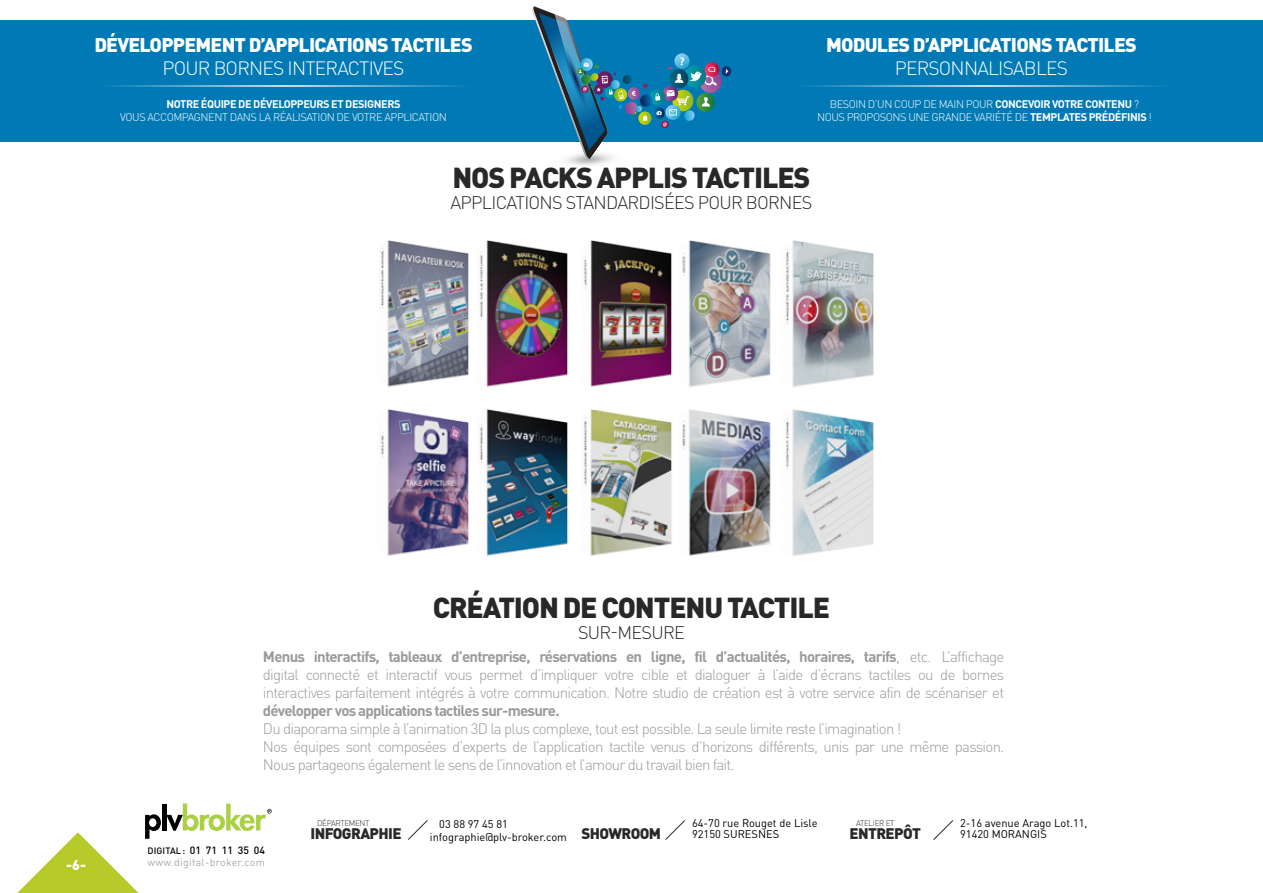
<style>
.page{position:relative;width:1263px;height:893px;background:#fff}
.page>*{position:absolute;margin:0;border:0;box-sizing:border-box;transform-origin:0 0}
.t1{font:900 28.5px "DIN Pro";letter-spacing:-.04em;color:#292829}
.t2{font:900 19.65px "DIN Pro";letter-spacing:-.04em;color:#fff}
.t3{font:300 19.05px "DIN Pro";letter-spacing:-.04em;color:#fff}
.t4{font:300 18px "DIN Pro";letter-spacing:-.04em;color:#292829}
.t5{font:900 15.15px "DIN Pro";letter-spacing:-.04em;color:#292829}
.t6{font:300 15px/18px "DIN Pro";letter-spacing:-.05em;color:#989a9d;text-align:justify}
.t7{font:700 15px "DIN Pro";letter-spacing:-.05em;color:#989a9d}
.t8{font:900 14.1px "DIN Pro";color:#fff}
.t9{font:11.1px/11.6px "DIN Pro";color:#000}
.t10{font:300 10.95px/13.2px "DIN Pro";letter-spacing:-.04em;color:#fff;text-align:center}
.t11{font:700 10.95px "DIN Pro";letter-spacing:-.04em;color:#fff}
.t12{font:10.5px/12.6px "DIN Pro";letter-spacing:.03em;color:#a7a9ac}
.t13{font:300 8.1px "DIN Pro";letter-spacing:-.04em;color:#292829}
.s1{font-weight:700}
.s2{font-weight:500;font-size:9.15px;color:#000}
.s3{font-weight:500;color:#000}
</style>
<div class="page">
<div style="left:0;top:20px;width:1263px;height:121px;background:#0079b4"></div>
<hr style="left:96px;top:85px;width:375px;height:2px;background:#fff">
<hr style="left:793px;top:85px;width:376px;height:2px;background:#fff">
<svg style="left:531px;top:6px;width:200px;height:160px"></svg>
<img style="left:380px;top:240px;width:20px;height:147px">
<img style="left:380px;top:409px;width:20px;height:147px">
<img style="left:400px;top:240px;width:104px;height:147px">
<img style="left:400px;top:409px;width:104px;height:147px">
<img style="left:504px;top:240px;width:99px;height:147px">
<img style="left:504px;top:409px;width:99px;height:147px">
<img style="left:603px;top:240px;width:103px;height:147px">
<img style="left:603px;top:409px;width:103px;height:147px">
<img style="left:706px;top:240px;width:168px;height:147px">
<img style="left:706px;top:409px;width:168px;height:147px">
<svg style="left:17px;top:803px;width:255px;height:90px"></svg>
<svg style="left:408px;top:820px;width:20px;height:20px"></svg>
<svg style="left:665px;top:820px;width:20px;height:20px"></svg>
<svg style="left:933px;top:820px;width:21px;height:20px"></svg>
<h2 class="t2" style="left:94px;top:28px;width:380px">DÉVELOPPEMENT D’APPLICATIONS TACTILES</h2>
<p class="t3" style="left:163px;top:54px;width:243px">POUR BORNES INTERACTIVES</p>
<p class="t11" style="left:166px;top:95px;width:236px">NOTRE ÉQUIPE DE DÉVELOPPEURS ET DESIGNERS</p>
<p class="t10" style="left:120px;top:109px;width:328px">VOUS ACCOMPAGNENT DANS LA RÉALISATION DE VOTRE APPLICATION</p>
<p class="t10" style="left:817px;top:96px;width:336px">BESOIN D’UN COUP DE MAIN POUR <span class="s1">CONCEVOIR VOTRE CONTENU</span> ?<br>NOUS PROPOSONS UNE GRANDE VARIÉTÉ DE <span class="s1">TEMPLATES PRÉDÉFINIS</span> !</p>
<h2 class="t2" style="left:826px;top:28px;width:312px">MODULES D’APPLICATIONS TACTILES</h2>
<p class="t3" style="left:895px;top:54px;width:175px">PERSONNALISABLES</p>
<h1 class="t1" style="left:452px;top:153px;width:360px">NOS PACKS APPLIS TACTILES</h1>
<p class="t4" style="left:450px;top:189px;width:363px">APPLICATIONS STANDARDISÉES POUR BORNES</p>
<p class="t8" style="left:66px;top:852px;width:21px">-6-</p>
<h1 class="t1" style="left:433px;top:583px;width:399px">CRÉATION DE CONTENU TACTILE</h1>
<p class="t4" style="left:578px;top:619px;width:108px">SUR-MESURE</p>
<p class="t6" style="left:263px;top:647px;width:743px"><span class="s1">Menus interactifs, tableaux d’entreprise, réservations en ligne, fil d’actualités, horaires, tarifs</span>, etc. L’affichage digital connecté et interactif vous permet d’impliquer votre cible et dialoguer à l’aide d’écrans tactiles ou de bornes interactives parfaitement intégrés à votre communication. Notre studio de création est à votre service afin de scénariser et</p>
<p class="t7" style="left:263px;top:698px;width:298px">développer vos applications tactiles sur-mesure.</p>
<p class="t6" style="left:263px;top:719px;width:743px;text-align:left">Du diaporama simple à l’animation 3D la plus complexe, tout est possible. La seule limite reste l’imagination !<br>Nos équipes sont composées d’experts de l’application tactile venus d’horizons différents, unis par une même passion.<br>Nous partageons également le sens de l’innovation et l’amour du travail bien fait.</p>
<p class="t12" style="left:147px;top:843px;width:119px"><span class="s2">DIGITAL:</span> <span class="s3">01 71 11 35 04 </span>www.digital-broker.com</p>
<p class="t13" style="left:317px;top:817px;width:54px">DÉPARTEMENT</p>
<p class="t5" style="left:310px;top:820px;width:93px">INFOGRAPHIE</p>
<p class="t9" style="left:692px;top:816px;width:127px">64-70 rue Rouget de Lisle<br>92150 SURESNES</p>
<p class="t5" style="left:581px;top:820px;width:81px">SHOWROOM</p>
<p class="t9" style="left:960px;top:816px;width:129px">2-16 avenue Arago Lot.11,<br>91420 MORANGIS</p>
<p class="t9" style="left:430px;top:816px;width:138px;line-height:13.5px;text-indent:9px">03 88 97 45 81 infographie@plv-broker.com</p>
<p class="t13" style="left:856px;top:817px;width:40px">ATELIER ET</p>
<p class="t5" style="left:849px;top:820px;width:73px">ENTREPÔT</p>
</div>
